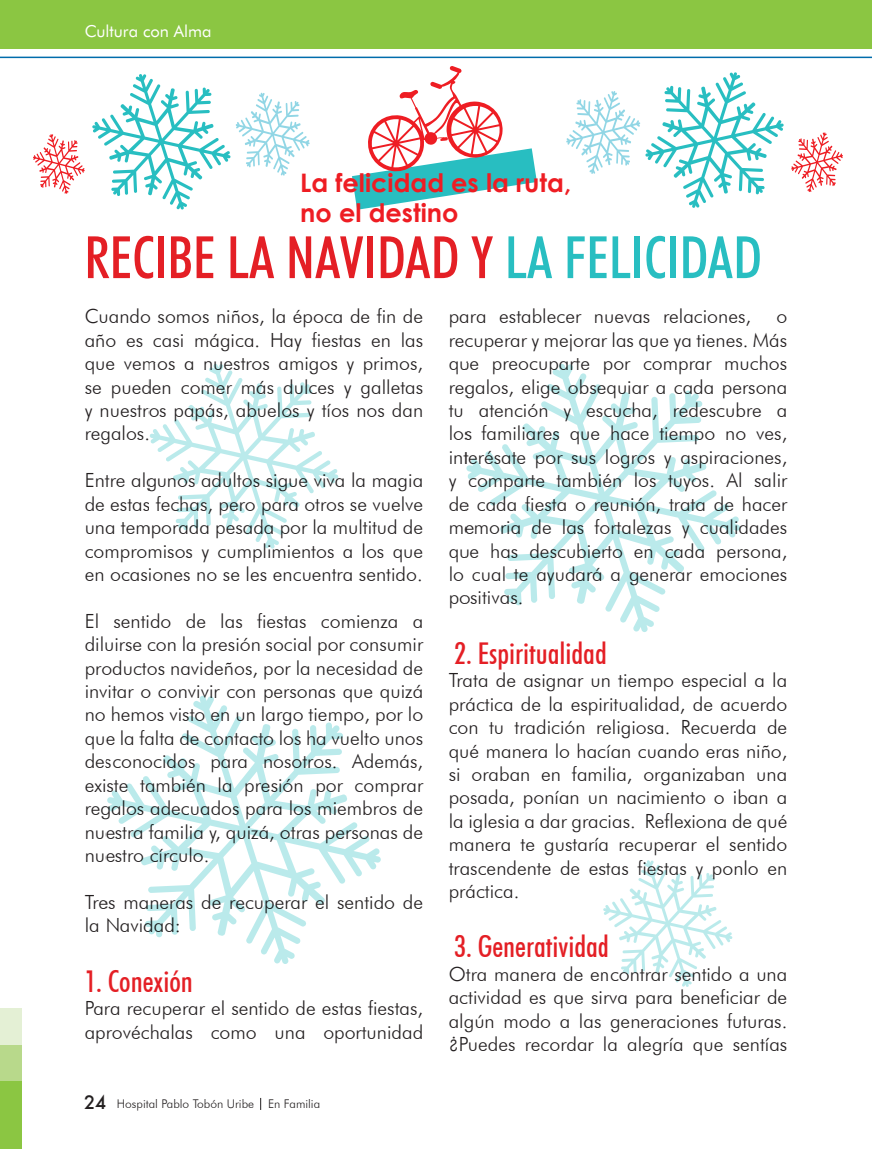
<style>
.page{position:relative;width:872px;height:1149px;background:#fff}
.page>*{position:absolute;margin:0;border:0;box-sizing:border-box;transform-origin:0 0}
.t1{font:500 condensed 58.5px "Futura BT";color:#e41f25}
.t2{font:500 condensed 30px "Futura BT";color:#e41f25}
.t3{font:700 25.5px/30.6px "Century Gothic";color:#ee1d23}
.t4{font:300 19.5px/23.4px "Futura BT";color:#231f20;text-align:justify}
.t5{font:16.5px "Futura BT";color:#fff}
.t6{font:300 12px "Futura BT";color:#231f20}
.s1{color:#28bec1}
.s2{font-family:"Futura";font-weight:500;font-size:18px}
</style>
<div class="page">
<svg style="left:260px;top:1097px;width:1px;height:12px"></svg>
<div style="left:0;top:0;width:872px;height:49px;background:#8bc642"></div>
<hr style="left:0;top:57px;width:872px;height:1px;background:#006cab">
<div style="left:0;top:1044px;width:21px;height:37px;background:#b8d98b"></div>
<div style="left:0;top:1081px;width:21px;height:67px;background:#8bc642"></div>
<div style="left:0;top:1007px;width:21px;height:37px;background:#e4f0d5"></div>
<svg style="left:352px;top:66px;width:185px;height:144px"></svg>
<svg style="left:92px;top:74px;width:138px;height:135px"></svg>
<svg style="left:466px;top:364px;width:274px;height:268px"></svg>
<svg style="left:107px;top:695px;width:274px;height:268px"></svg>
<svg style="left:149px;top:364px;width:189px;height:184px"></svg>
<svg style="left:603px;top:860px;width:129px;height:126px"></svg>
<svg style="left:236px;top:93px;width:74px;height:82px"></svg>
<svg style="left:566px;top:72px;width:217px;height:136px"></svg>
<svg style="left:33px;top:134px;width:52px;height:60px"></svg>
<svg style="left:791px;top:132px;width:52px;height:60px"></svg>
<p class="t5" style="left:85px;top:21px;width:128px">Cultura con Alma</p>
<h3 class="t3" style="left:300px;top:166px;width:272px">La felicidad es la ruta, no el destino</h3>
<h1 class="t1" style="left:84px;top:222px;width:679px">RECIBE LA NAVIDAD Y <span class="s1">LA FELICIDAD</span></h1>
<p class="t4" style="left:85px;top:304px;width:340px">Cuando somos niños, la época de fin de año es casi mágica. Hay fiestas en las que vemos a nuestros amigos y primos, se pueden comer más dulces y galletas y nuestros papás, abuelos y tíos nos dan regalos.</p>
<p class="t4" style="left:85px;top:468px;width:340px">Entre algunos adultos sigue viva la magia de estas fechas, pero para otros se vuelve una temporada pesada por la multitud de compromisos y cumplimientos a los que en ocasiones no se les encuentra sentido.</p>
<p class="t4" style="left:85px;top:608px;width:340px">El sentido de las fiestas comienza a diluirse con la presión social por consumir productos navideños, por la necesidad de invitar o convivir con personas que quizá no hemos visto en un largo tiempo, por lo que la falta de contacto los ha vuelto unos desconocidos para nosotros. Además, existe también la presión por comprar regalos adecuados para los miembros de nuestra familia y, quizá, otras personas de nuestro círculo.</p>
<p class="t4" style="left:85px;top:889px;width:340px">Tres maneras de recuperar el sentido de la Navidad:</p>
<h2 class="t2" style="left:85px;top:962px;width:110px">1. Conexión</h2>
<p class="t4" style="left:85px;top:995px;width:340px">Para recuperar el sentido de estas fiestas, aprovéchalas como una oportunidad</p>
<p class="t4" style="left:449px;top:304px;width:304px">para establecer nuevas relaciones,</p>
<p class="t4" style="left:449px;top:304px;width:340px;text-indent:328px">o recuperar y mejorar las que ya tienes. Más que preocuparte por comprar muchos regalos, elige obsequiar a cada persona tu atención y escucha, redescubre a los familiares que hace tiempo no ves, interésate por sus logros y aspiraciones, y comparte también los tuyos. Al salir de cada fiesta o reunión, trata de hacer memoria de las fortalezas y cualidades que has descubierto en cada persona, lo cual te ayudará a generar emociones positivas.</p>
<h2 class="t2" style="left:454px;top:634px;width:154px">2. Espiritualidad</h2>
<p class="t4" style="left:449px;top:668px;width:340px">Trata de asignar un tiempo especial a la práctica de la espiritualidad, de acuerdo con tu tradición religiosa. Recuerda de qué manera lo hacían cuando eras niño, si oraban en familia, organizaban una posada, ponían un nacimiento o iban a la iglesia a dar gracias. Reflexiona de qué manera te gustaría recuperar el sentido trascendente de estas fiestas y ponlo en práctica.</p>
<h2 class="t2" style="left:454px;top:928px;width:156px">3. Generatividad</h2>
<p class="t4" style="left:449px;top:961px;width:340px">Otra manera de encontrar sentido a una actividad es que sirva para beneficiar de algún modo a las generaciones futuras. ¿Puedes recordar la alegría que sentías</p>
<p class="t6" style="left:84px;top:1096px;width:237px"><span class="s2">24</span> Hospital Pablo Tobón Uribe En Familia</p>
</div>
